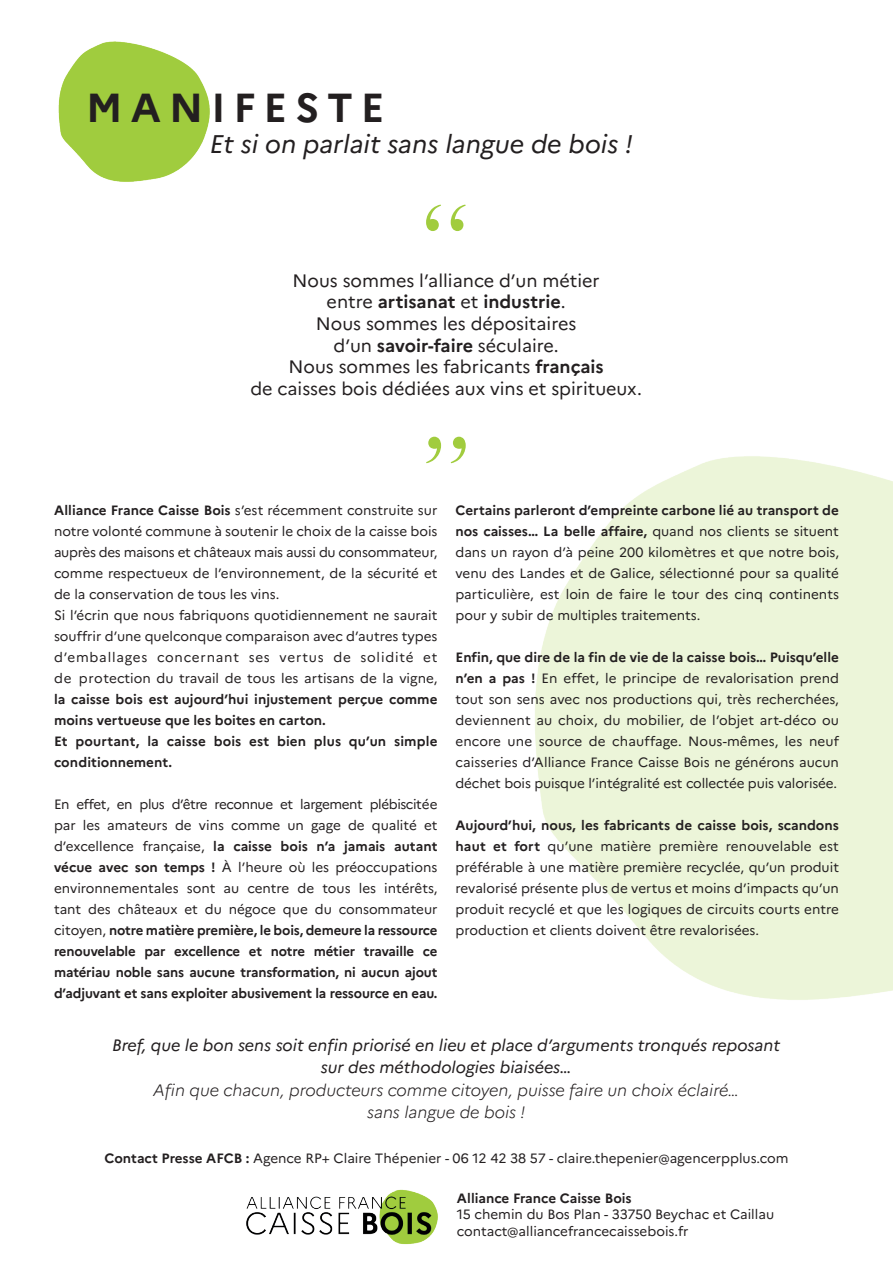
<style>
.page{position:relative;width:893px;height:1263px;background:#fff}
.page>*{position:absolute;margin:0;border:0;box-sizing:border-box;transform-origin:0 0}
.t1{font:103.5px "Bask Old Face";color:#a1cc3e}
.t2{font:700 40.5px "Marianne";letter-spacing:.2em;color:#231f20}
.t3{font:italic 25.5px "Marianne";color:#231f20}
.t4{font:18px/21.6px "Marianne";color:#231f20;text-align:center}
.t5{font:italic 16.5px/22.5px "Marianne";color:#231f20;text-align:center}
.t6{font:italic 300 16.5px/22.5px "Marianne";color:#231f20;text-align:center}
.t7{font:13.5px/21px "Marianne";color:#231f20;text-align:justify}
.t8{font:700 13.5px/21px "Marianne";color:#231f20}
.s1{font-weight:700}
.s2{font-weight:400}
</style>
<div class="page">
<img style="left:246px;top:1189px;width:192px;height:56px">
<img style="left:58px;top:41px;width:152px;height:141px">
<h2 class="t2" style="left:86px;top:76px;width:300px">MANIFESTE</h2>
<h3 class="t3" style="left:210px;top:124px;width:424px">Et si on parlait sans langue de bois !</h3>
<h1 class="t1" style="left:421px;top:184px;width:51px">‘‘</h1>
<h3 class="t4" style="left:250px;top:268px;width:393px">Nous sommes l’alliance d’un métier<br>entre <span class="s1">artisanat</span> et <span class="s1">industrie</span>.<br>Nous sommes les dépositaires<br>d’un <span class="s1">savoir-faire</span> séculaire.<br>Nous sommes les fabricants <span class="s1">français<br></span>de caisses bois dédiées aux vins et spiritueux.</h3>
<h1 class="t1" style="left:421px;top:416px;width:51px">’’</h1>
<p class="t7" style="left:54px;top:498px;width:385px;text-align:left"><span class="s1">Alliance France Caisse Bois</span> s’est récemment construite sur notre volonté commune à soutenir le choix de la caisse bois auprès des maisons et châteaux mais aussi du consommateur, comme respectueux de l’environnement, de la sécurité et de la conservation de tous les vins.<br>Si l’écrin que nous fabriquons quotidiennement ne saurait souffrir d’une quelconque comparaison avec d’autres types d’emballages concernant ses vertus de solidité et de protection du travail de tous les artisans de la vigne,</p>
<p class="t8" style="left:54px;top:687px;width:385px">la caisse bois est aujourd’hui injustement perçue comme moins vertueuse que les boites en carton.<br>Et pourtant, la caisse bois est bien plus qu’un simple conditionnement.</p>
<p class="t8" style="left:54px;top:792px;width:385px;text-align:justify"><span class="s2">En effet, en plus d’être reconnue et largement plébiscitée par les amateurs de vins comme un gage de qualité et d’excellence française,</span> la caisse bois n’a jamais autant vécue avec son temps ! <span class="s2">À l’heure où les préoccupations environnementales sont au centre de tous les intérêts, tant des châteaux et du négoce que du consommateur citoyen,</span> notre matière première, le bois, demeure la ressource renouvelable par excellence et notre métier travaille ce matériau noble sans aucune transformation, ni aucun ajout d’adjuvant et sans exploiter abusivement la ressource en eau.</p>
<p class="t7" style="left:455px;top:498px;width:385px"><span class="s1">Certains parleront d’empreinte carbone lié au transport de nos caisses… La belle affaire,</span> quand nos clients se situent dans un rayon d’à peine 200 kilomètres et que notre bois, venu des Landes et de Galice, sélectionné pour sa qualité particulière, est loin de faire le tour des cinq continents pour y subir de multiples traitements.</p>
<p class="t7" style="left:455px;top:645px;width:385px"><span class="s1">Enfin, que dire de la fin de vie de la caisse bois… Puisqu’elle n’en a pas !</span> En effet, le principe de revalorisation prend tout son sens avec nos productions qui, très recherchées, deviennent au choix, du mobilier, de l’objet art-déco ou encore une source de chauffage. Nous-mêmes, les neuf caisseries d’Alliance France Caisse Bois ne générons aucun déchet bois puisque l’intégralité est collectée puis valorisée.</p>
<p class="t7" style="left:455px;top:813px;width:385px"><span class="s1">Aujourd’hui, nous, les fabricants de caisse bois, scandons haut et fort</span> qu’une matière première renouvelable est préférable à une matière première recyclée, qu’un produit revalorisé présente plus de vertus et moins d’impacts qu’un produit recyclé et que les logiques de circuits courts entre production et clients doivent être revalorisées.</p>
<p class="t5" style="left:112px;top:1032px;width:670px">Bref, que le bon sens soit enfin priorisé en lieu et place d’arguments tronqués reposant sur des méthodologies biaisées…</p>
<p class="t6" style="left:153px;top:1077px;width:587px">Afin que chacun, producteurs comme citoyen, puisse faire un choix éclairé… sans langue de bois !</p>
<p class="t7" style="left:105px;top:1147px;width:685px"><span class="s1">Contact Presse AFCB :</span> Agence RP+ Claire Thépenier - 06 12 42 38 57 - claire.thepenier@agencerpplus.com</p>
<p class="t8" style="left:457px;top:1187px;width:176px">Alliance France Caisse Bois</p>
<p class="t7" style="left:457px;top:1205px;width:319px;line-height:16.2px">15 chemin du Bos Plan - 33750 Beychac et Caillau contact@alliancefrancecaissebois.fr</p>
</div>
